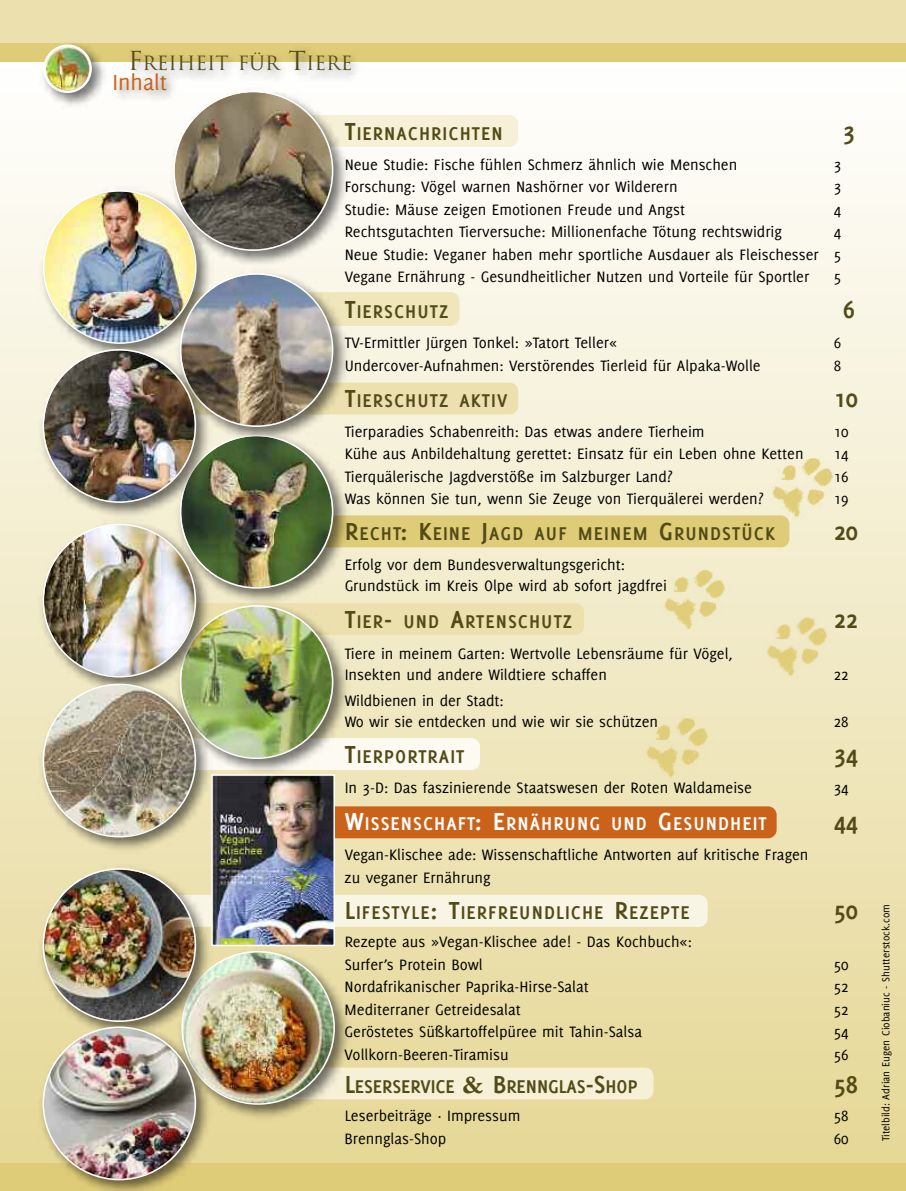
<style>
.page{position:relative;width:906px;height:1191px;background:#fff}
.page>*{position:absolute;margin:0;border:0;box-sizing:border-box;transform-origin:0 0}
.t1{font:700 27px "Delicious";color:#534b17}
.t2{font:24px "Delicious";color:#cb621a}
.t3{font:700 20.25px "Delicious";letter-spacing:.055em;color:#534b17}
.t4{font:700 20.25px "Delicious";letter-spacing:.055em;color:#fff}
.t5{font:700 20.25px "Delicious";color:#534b17}
.t6{font:19.2px "Trajan";color:#534b17}
.t7{font:16.5px/22.5px "Delicious";color:#000}
.t8{font:11.25px "Delicious";color:#000}
.s1{font-size:25.5px}
.s2{font-size:27px}
.s3{font-family:"Garamond";font-size:27px}
</style>
<div class="page">
<div style="left:0;top:58px;width:905px;height:1133px;background:linear-gradient(to bottom,#fffffe,#e5d693)"></div>
<div style="left:123px;top:603px;width:461px;height:32px;background:#ece1ae;border-radius:9px"></div>
<div style="left:115px;top:895px;width:592px;height:31px;background:#f9f5e4;border-radius:9px"></div>
<div style="left:225px;top:806px;width:551px;height:32px;background:#cb621a;border-radius:9px"></div>
<div style="left:139px;top:738px;width:341px;height:32px;background:#fcfaf1;border-radius:9px"></div>
<div style="left:241px;top:115px;width:277px;height:32px;background:#f5f0d6;border-radius:9px"></div>
<div style="left:225px;top:515px;width:564px;height:32px;background:#dfcc78;border-radius:9px"></div>
<div style="left:242px;top:1067px;width:411px;height:32px;background:#f5f0d6;border-radius:9px"></div>
<div style="left:122px;top:292px;width:337px;height:34px;background:#efe6bb;border-radius:9px"></div>
<div style="left:148px;top:382px;width:370px;height:32px;background:#ece1ae;border-radius:9px"></div>
<img style="left:333px;top:446px;width:20px;height:152px">
<img style="left:333px;top:133px;width:20px;height:133px">
<img style="left:36px;top:183px;width:7px;height:159px">
<img style="left:333px;top:266px;width:20px;height:180px">
<img style="left:643px;top:707px;width:73px;height:84px">
<img style="left:333px;top:598px;width:20px;height:180px">
<img style="left:36px;top:342px;width:7px;height:175px">
<img style="left:762px;top:607px;width:74px;height:84px">
<img style="left:768px;top:447px;width:73px;height:85px">
<img style="left:660px;top:559px;width:73px;height:85px">
<div style="left:0;top:1163px;width:906px;height:28px;background:#dfcc78"></div>
<div style="left:0;top:0;width:906px;height:44px;background:#ece1ae"></div>
<div style="left:0;top:43px;width:906px;height:18px;background:#dfcc78"></div>
<img style="left:36px;top:43px;width:39px;height:70px">
<img style="left:333px;top:61px;width:366px;height:58px">
<img style="left:333px;top:58px;width:73px;height:46px">
<img style="left:335px;top:944px;width:19px;height:180px">
<img style="left:36px;top:861px;width:175px;height:158px">
<img style="left:36px;top:1019px;width:132px;height:172px">
<img style="left:43px;top:868px;width:292px;height:312px">
<img style="left:36px;top:517px;width:7px;height:160px">
<img style="left:214px;top:837px;width:118px;height:106px">
<div style="left:211px;top:774px;width:124px;height:172px;border:2px solid #fff"></div>
<img style="left:36px;top:677px;width:180px;height:180px">
<img style="left:43px;top:44px;width:290px;height:793px">
<p class="t6" style="left:128px;top:52px;width:226px"><span class="s1">F</span>REIHEIT FÜR <span class="s1">T</span>IERE</p>
<h2 class="t2" style="left:112px;top:74px;width:56px">Inhalt</h2>
<p class="t3" style="left:345px;top:126px;width:159px"><span class="s2">T</span>IERNACHRICHTEN</p>
<h1 class="t1" style="left:842px;top:121px;width:14px">3</h1>
<p class="t7" style="left:345px;top:154px;width:394px">Neue Studie: Fische fühlen Schmerz ähnlich wie Menschen</p>
<p class="t7" style="left:834px;top:154px;width:9px">3</p>
<p class="t7" style="left:345px;top:177px;width:334px">Forschung: Vögel warnen Nashörner vor Wilderern</p>
<p class="t7" style="left:834px;top:177px;width:9px">3</p>
<p class="t7" style="left:345px;top:199px;width:342px">Studie: Mäuse zeigen Emotionen Freude und Angst</p>
<p class="t7" style="left:834px;top:199px;width:9px">4</p>
<p class="t7" style="left:345px;top:222px;width:439px">Rechtsgutachten Tierversuche: Millionenfache Tötung rechtswidrig</p>
<p class="t7" style="left:345px;top:222px;width:498px;text-align:justify;text-indent:489px">4<br>Neue Studie: Veganer haben mehr sportliche Ausdauer als Fleischesser 5<br>Vegane Ernährung - Gesundheitlicher Nutzen und Vorteile für Sportler</p>
<p class="t7" style="left:834px;top:267px;width:9px">5</p>
<p class="t3" style="left:345px;top:304px;width:105px"><span class="s2">T</span>IERSCHUTZ</p>
<h1 class="t1" style="left:842px;top:300px;width:14px">6</h1>
<p class="t7" style="left:345px;top:333px;width:274px">TV-Ermittler Jürgen Tonkel: »Tatort Teller«</p>
<p class="t7" style="left:834px;top:333px;width:9px">6</p>
<p class="t7" style="left:345px;top:355px;width:417px">Undercover-Aufnahmen: Verstörendes Tierleid für Alpaka-Wolle</p>
<p class="t7" style="left:834px;top:355px;width:9px">8</p>
<p class="t3" style="left:345px;top:393px;width:164px"><span class="s2">T</span>IERSCHUTZ AKTIV</p>
<h1 class="t1" style="left:834px;top:388px;width:26px">10</h1>
<p class="t7" style="left:345px;top:421px;width:361px">Tierparadies Schabenreith: Das etwas andere Tierheim</p>
<p class="t7" style="left:834px;top:421px;width:16px">10</p>
<p class="t7" style="left:345px;top:444px;width:460px">Kühe aus Anbildehaltung gerettet: Einsatz für ein Leben ohne Ketten</p>
<p class="t7" style="left:834px;top:444px;width:16px">14</p>
<p class="t7" style="left:345px;top:466px;width:329px">Tierquälerische Jagdverstöße im Salzburger Land?</p>
<p class="t7" style="left:834px;top:466px;width:16px">16</p>
<p class="t7" style="left:345px;top:489px;width:420px">Was können Sie tun, wenn Sie Zeuge von Tierquälerei werden?</p>
<p class="t7" style="left:834px;top:489px;width:16px">19</p>
<p class="t3" style="left:345px;top:526px;width:432px"><span class="s2">R</span>ECHT<span class="s2">: K</span>EINE <span class="s2">J</span>AGD AUF MEINEM <span class="s2">G</span>RUNDSTÜCK</p>
<h1 class="t1" style="left:834px;top:522px;width:26px">20</h1>
<p class="t7" style="left:345px;top:555px;width:324px;line-height:21px">Erfolg vor dem Bundesverwaltungsgericht:<br>Grundstück im Kreis Olpe wird ab sofort jagdfrei</p>
<p class="t3" style="left:345px;top:613px;width:229px"><span class="s2">T</span>IER<span class="s2">-</span> UND <span class="s2">A</span>RTENSCHUTZ</p>
<h1 class="t1" style="left:834px;top:609px;width:26px">22</h1>
<p class="t7" style="left:345px;top:644px;width:390px;line-height:21px">Tiere in meinem Garten: Wertvolle Lebensräume für Vögel,<br>Insekten und andere Wildtiere schaffen</p>
<p class="t7" style="left:834px;top:664px;width:16px">22</p>
<p class="t7" style="left:345px;top:690px;width:315px;line-height:21px">Wildbienen in der Stadt:<br>Wo wir sie entdecken und wie wir sie schützen</p>
<p class="t7" style="left:834px;top:711px;width:16px">28</p>
<p class="t3" style="left:345px;top:748px;width:121px"><span class="s2">T</span>IERPORTRAIT</p>
<h1 class="t1" style="left:834px;top:744px;width:26px">34</h1>
<p class="t7" style="left:345px;top:777px;width:409px">In 3-D: Das faszinierende Staatswesen der Roten Waldameise</p>
<p class="t7" style="left:834px;top:777px;width:16px">34</p>
<p class="t4" style="left:345px;top:816px;width:424px"><span class="s2">W</span>ISSENSCHAFT<span class="s2">: E</span>RNÄHRUNG UND <span class="s2">G</span>ESUNDHEIT</p>
<h1 class="t1" style="left:834px;top:811px;width:26px">44</h1>
<p class="t7" style="left:345px;top:844px;width:465px">Vegan-Klischee ade: Wissenschaftliche Antworten auf kritische Fragen zu veganer Ernährung</p>
<p class="t3" style="left:345px;top:904px;width:346px"><span class="s2">L</span>IFESTYLE<span class="s2">: T</span>IERFREUNDLICHE <span class="s2">R</span>EZEPTE</p>
<h1 class="t1" style="left:834px;top:900px;width:26px">50</h1>
<p class="t7" style="left:345px;top:931px;width:349px">Rezepte aus »Vegan-Klischee ade! - Das Kochbuch«:<br>Surfer’s Protein Bowl</p>
<p class="t7" style="left:834px;top:954px;width:16px">50</p>
<p class="t7" style="left:345px;top:976px;width:246px">Nordafrikanischer Paprika-Hirse-Salat</p>
<p class="t7" style="left:834px;top:976px;width:16px">52</p>
<p class="t7" style="left:345px;top:999px;width:178px">Mediterraner Getreidesalat</p>
<p class="t7" style="left:834px;top:999px;width:16px">52</p>
<p class="t7" style="left:345px;top:1021px;width:299px">Geröstetes Süßkartoffelpüree mit Tahin-Salsa</p>
<p class="t7" style="left:833px;top:1021px;width:16px">54</p>
<p class="t7" style="left:345px;top:1044px;width:166px">Vollkorn-Beeren-Tiramisu</p>
<p class="t7" style="left:833px;top:1044px;width:16px">56</p>
<p class="t5" style="left:345px;top:1078px;width:294px"><span class="s2">L</span>ESERSERVICE <span class="s3">&amp;</span> <span class="s2">B</span>RENNGLAS<span class="s2">-S</span>HOP</p>
<h1 class="t1" style="left:834px;top:1074px;width:26px">58</h1>
<p class="t7" style="left:345px;top:1105px;width:177px">Leserbeiträge · Impressum</p>
<p class="t7" style="left:834px;top:1105px;width:16px">58</p>
<p class="t7" style="left:345px;top:1128px;width:103px">Brennglas-Shop</p>
<p class="t7" style="left:834px;top:1128px;width:16px">60</p>
<p class="t8" style="left:881px;top:1141px;width:239px;rotate:-90deg">Titelbild: Adrian Eugen Ciobaniuc - Shutterstock.com</p>
</div>
